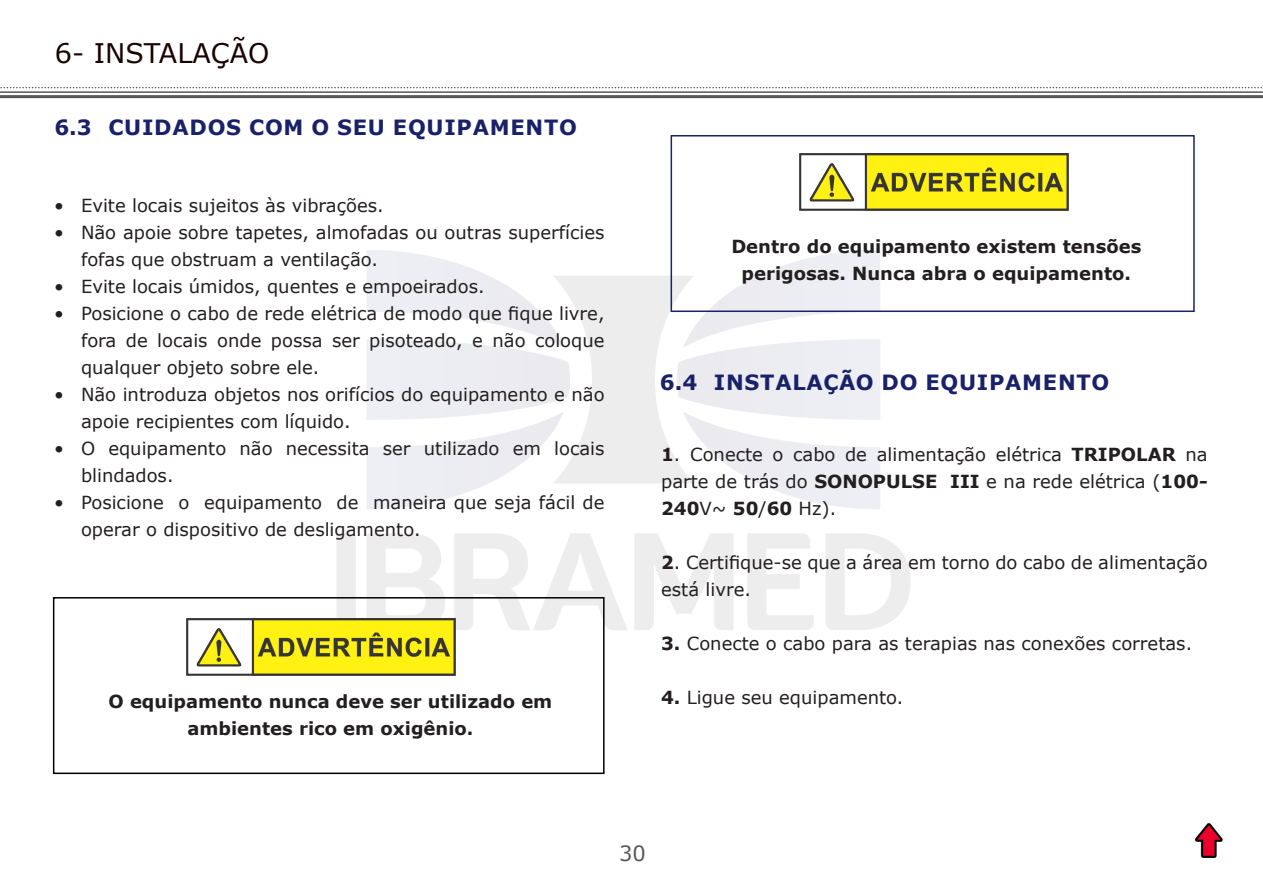
<style>
.page{position:relative;width:1263px;height:893px;background:#fff}
.page>*{position:absolute;margin:0;border:0;box-sizing:border-box;transform-origin:0 0}
.t1{font:27px "Verdana";color:#190300}
.t2{font:700 21px "Verdana";letter-spacing:.035em;color:#192169}
.t3{font:21px "Verdana";color:#57585a}
.Texto{font:18px/27px "Verdana";color:#231f20}
.Texto-2{font:700 18px/27px "Verdana";color:#231f20;text-align:center}
.s1{font-weight:700}
</style>
<div class="page">
<svg style="left:0;top:87px;width:1262px;height:1px"></svg>
<hr style="left:0;top:91px;width:1263px;height:2px;background:#57585a">
<hr style="left:0;top:95px;width:1263px;height:3px;background:#57585a">
<img style="left:1194px;top:823px;width:29px;height:35px">
<img style="left:336px;top:250px;width:575px;height:400px">
<img style="left:186px;top:618px;width:269px;height:57px">
<div style="left:53px;top:597px;width:551px;height:177px;border:2px solid #000"></div>
<img style="left:800px;top:153px;width:269px;height:57px">
<div style="left:670px;top:135px;width:525px;height:177px;border:2px solid #192169"></div>
<p class="t1" style="left:55px;top:34px;width:216px">6- INSTALAÇÃO</p>
<p class="t2" style="left:54px;top:112px;width:524px">6.3 CUIDADOS COM O SEU EQUIPAMENTO</p>
<p class="Texto" style="left:54px;top:192px;width:331px">• Evite locais sujeitos às vibrações.</p>
<p class="Texto" style="left:81px;top:219px;width:525px;text-indent:-27px">• Não apoie sobre tapetes, almofadas ou outras superfícies fofas que obstruam a ventilação.</p>
<p class="Texto" style="left:54px;top:273px;width:432px">• Evite locais úmidos, quentes e empoeirados.</p>
<p class="Texto" style="left:81px;top:300px;width:525px;text-align:justify;text-indent:-27px">• Posicione o cabo de rede elétrica de modo que fique livre, fora de locais onde possa ser pisoteado, e não coloque qualquer objeto sobre ele.</p>
<p class="Texto" style="left:81px;top:381px;width:525px;text-indent:-27px">• Não introduza objetos nos orifícios do equipamento e não apoie recipientes com líquido.</p>
<p class="Texto" style="left:81px;top:435px;width:525px;text-indent:-27px">• O equipamento não necessita ser utilizado em locais blindados.</p>
<p class="Texto" style="left:81px;top:489px;width:525px;text-indent:-27px">• Posicione o equipamento de maneira que seja fácil de operar o dispositivo de desligamento.</p>
<p class="Texto-2" style="left:109px;top:688px;width:445px">O equipamento nunca deve ser utilizado em ambientes rico em oxigênio.</p>
<p class="Texto-2" style="left:731px;top:233px;width:411px">Dentro do equipamento existem tensões perigosas. Nunca abra o equipamento.</p>
<p class="t2" style="left:660px;top:367px;width:451px">6.4 INSTALAÇÃO DO EQUIPAMENTO</p>
<p class="Texto" style="left:661px;top:441px;width:548px;text-align:justify"><span class="s1">1</span>. Conecte o cabo de alimentação elétrica <span class="s1">TRIPOLAR</span> na parte de trás do <span class="s1">SONOPULSE III</span> e na rede elétrica (<span class="s1">100- 240</span>V~ <span class="s1">50</span>/<span class="s1">60</span> Hz).</p>
<p class="Texto" style="left:661px;top:549px;width:548px"><span class="s1">2</span>. Certifique-se que a área em torno do cabo de alimentação está livre.</p>
<p class="Texto" style="left:661px;top:630px;width:533px"><span class="s1">3.</span> Conecte o cabo para as terapias nas conexões corretas.</p>
<p class="Texto" style="left:661px;top:684px;width:244px"><span class="s1">4.</span> Ligue seu equipamento.</p>
<p class="t3" style="left:619px;top:839px;width:28px">30</p>
</div>
